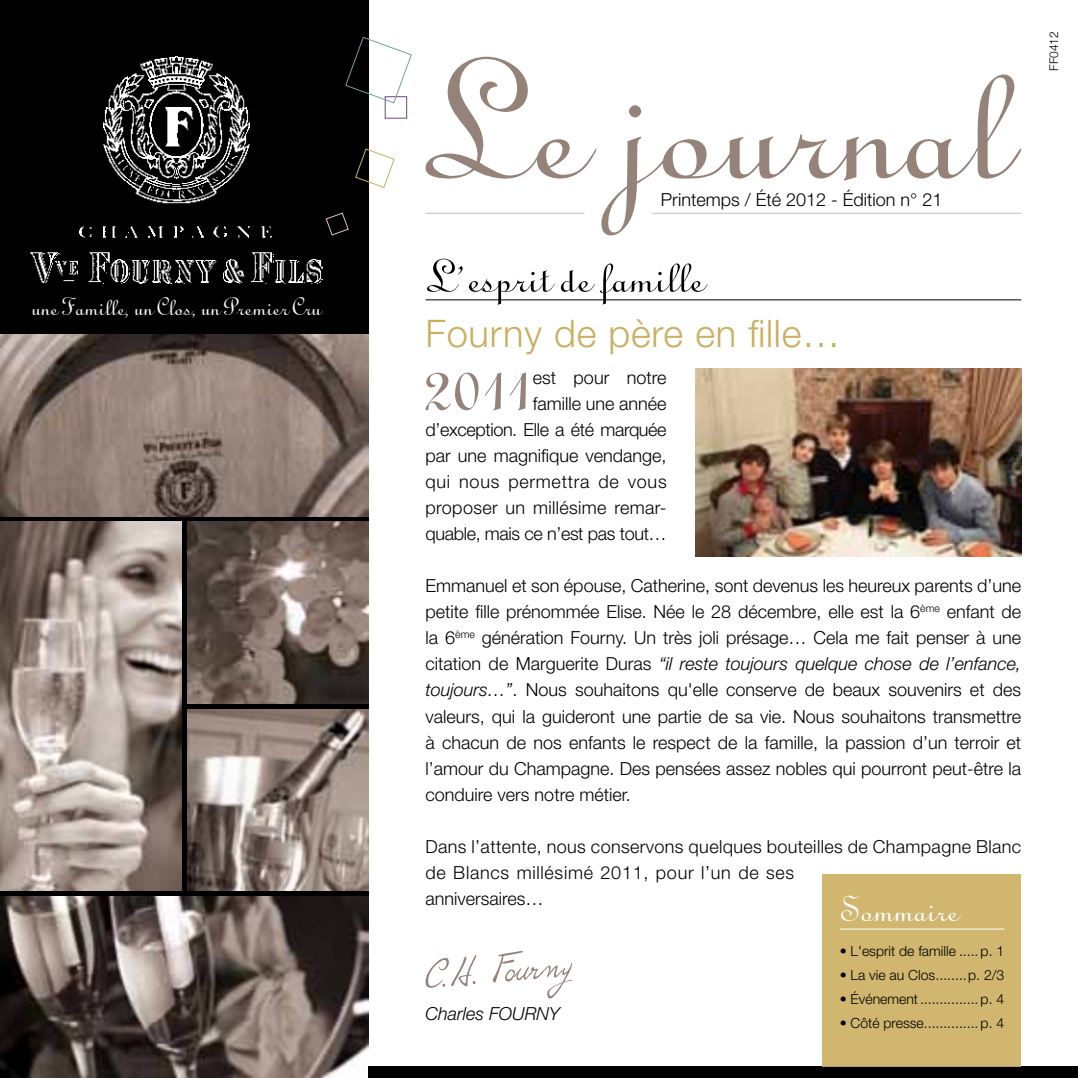
<style>
.page{position:relative;width:1078px;height:1078px;background:#fff}
.page>*{position:absolute;margin:0;border:0;box-sizing:border-box;transform-origin:0 0}
.t1{font:98px "Linoscript";color:#958379}
.t2{font:52px "Linoscript";color:#000}
.t3{font:40px "Linoscript";color:#fff}
.t4{font:300 38px "Helvetica Neue LT Std";letter-spacing:.02em;color:#ccae5f}
.t5{font:28px "Linoscript";color:#fff}
.t6{font:300 18px/26px "Helvetica Neue LT Std";color:#000;text-align:right}
.t7{font:300 18px/26px "Helvetica Neue LT Std";letter-spacing:.02em;color:#000}
.t8{font:italic 300 18px "Helvetica Neue LT Std";color:#000}
.t9{font:300 14px "Helvetica Neue LT Std";color:#000}
.t10{font:300 12px "Helvetica Neue LT Std";color:#000}
.s1{font-style:italic}
</style>
<div class="page">
<img style="left:695px;top:369px;width:325px;height:187px">
<div style="left:0;top:0;width:369px;height:1077px;background:#000"></div>
<img style="left:0;top:522px;width:181px;height:368px">
<img style="left:187px;top:522px;width:182px;height:181px">
<img style="left:187px;top:709px;width:182px;height:181px">
<img style="left:0;top:896px;width:369px;height:181px">
<img style="left:0;top:334px;width:368px;height:182px">
<svg style="left:355px;top:148px;width:40px;height:40px"></svg>
<svg style="left:325px;top:212px;width:24px;height:24px"></svg>
<div style="left:385px;top:96px;width:22px;height:22px;border:1px solid #704781"></div>
<svg style="left:345px;top:37px;width:66px;height:67px"></svg>
<div style="left:369px;top:1066px;width:708px;height:11px;background:#000"></div>
<img style="left:30px;top:57px;width:292px;height:226px">
<svg style="left:425px;top:57px;width:595px;height:178px"></svg>
<hr style="left:425px;top:299px;width:595px;height:1px;background:#000">
<div style="left:822px;top:873px;width:198px;height:193px;background:#d1b66f"></div>
<hr style="left:839px;top:928px;width:164px;height:1px;background:#fff">
<hr style="left:425px;top:213px;width:159px;height:1px;background:#c9beb7">
<hr style="left:652px;top:213px;width:368px;height:1px;background:#c9beb7">
<svg style="left:425px;top:951px;width:147px;height:48px"></svg>
<h3 class="t5" style="left:31px;top:292px;width:291px">une Famille, un Clos, un Premier Cru</h3>
<p class="t10" style="left:1046px;top:71px;width:41px;rotate:-90deg">FF0412</p>
<p class="t6" style="left:660px;top:186px;width:283px">Printemps / Été 2012 - Édition n° 21</p>
<h2 class="t2" style="left:425px;top:249px;width:279px">L’esprit de famille</h2>
<h3 class="t4" style="left:425px;top:310px;width:416px">Fourny de père en fille…</h3>
<h1 class="t1" style="left:421px;top:330px;width:116px">2011</h1>
<p class="t6" style="left:425px;top:364px;width:242px">est pour notre<br>famille une année<br>d’exception. Elle a été marquée par une magnifique vendange, qui nous permettra de vous proposer un millésime remar&shy;quable, mais ce n’est pas tout…</p>
<p class="t6" style="left:425px;top:572px;width:597px;text-align:justify">Emmanuel et son épouse, Catherine, sont devenus les heureux parents d’une petite fille prénommée Elise. Née le 28 décembre, elle est la 6<sup>ème</sup> enfant de la 6<sup>ème</sup> génération Fourny. Un très joli présage… Cela me fait penser à une citation de Marguerite Duras <span class="s1">“il reste toujours quelque chose de l’enfance, toujours…”</span>. Nous souhaitons qu'elle conserve de beaux souvenirs et des valeurs, qui la guideront une partie de sa vie. Nous souhaitons transmettre à chacun de nos enfants le respect de la famille, la passion d’un terroir et l’amour du Champagne. Des pensées assez nobles qui pourront peut-être la conduire vers notre métier.</p>
<p class="t7" style="left:425px;top:832px;width:597px">Dans l’attente, nous conservons quelques bouteilles de Champagne Blanc de Blancs millésimé 2011, pour l’un de ses<br>anniversaires…</p>
<h3 class="t3" style="left:839px;top:888px;width:119px">Sommaire</h3>
<p class="t9" style="left:839px;top:942px;width:166px">• L'esprit de famille ..... p. 1</p>
<p class="t9" style="left:839px;top:966px;width:166px">• La vie au Clos........p. 2/3</p>
<p class="t9" style="left:839px;top:990px;width:166px">• Événement............... p. 4</p>
<p class="t9" style="left:839px;top:1014px;width:166px">• Côté presse.............. p. 4</p>
<p class="t8" style="left:425px;top:1002px;width:136px">Charles FOURNY</p>
</div>
